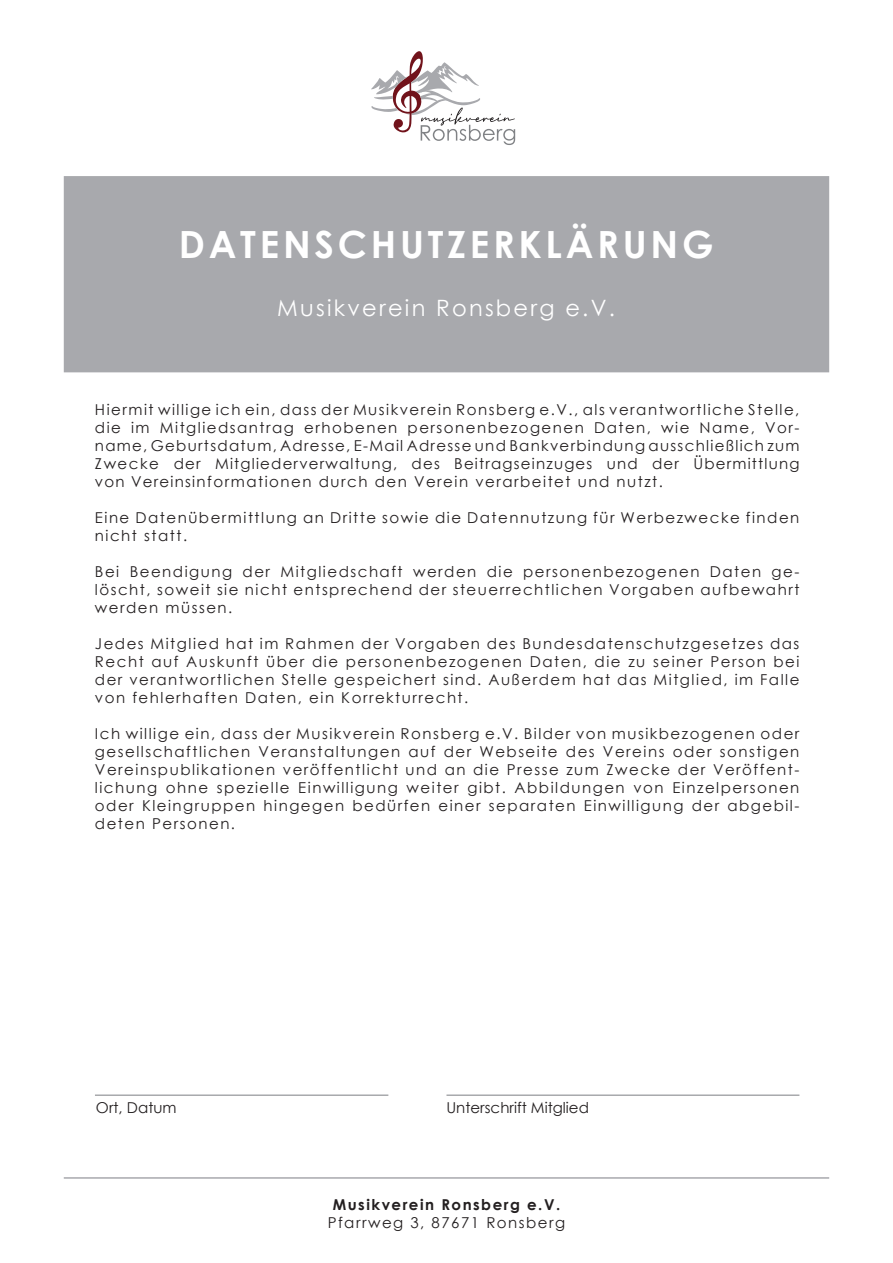
<style>
.page{position:relative;width:893px;height:1263px;background:#fff}
.page>*{position:absolute;margin:0;border:0;box-sizing:border-box;transform-origin:0 0}
.t1{font:700 37.5px "Century Gothic";letter-spacing:.1em;color:#fff}
.t2{font:22.5px "Century Gothic";letter-spacing:.1em;color:#fff}
.t3{font:15px/18px "Century Gothic";letter-spacing:.1em;color:#231f20;text-align:justify}
.t4{font:15px "Century Gothic";color:#231f20}
.t5{font:700 15px "Century Gothic";letter-spacing:.1em;color:#231f20}
</style>
<div class="page">
<div style="left:64px;top:176px;width:765px;height:196px;background:#a8a9ad"></div>
<svg style="left:371px;top:51px;width:144px;height:94px"></svg>
<hr style="left:64px;top:1177px;width:765px;height:2px;background:#a8a9ad">
<hr style="left:95px;top:1094px;width:293px;height:2px;background:#a8a9ad">
<hr style="left:446px;top:1094px;width:353px;height:2px;background:#a8a9ad">
<h1 class="t1" style="left:179px;top:216px;width:536px">DATENSCHUTZERKLÄRUNG</h1>
<h2 class="t2" style="left:277px;top:292px;width:339px">Musikverein Ronsberg e.V.</h2>
<p class="t3" style="left:95px;top:401px;width:706px">Hiermit willige ich ein, dass der Musikverein Ronsberg e.V., als verantwortliche Stelle, die im Mitgliedsantrag erhobenen personenbezogenen Daten, wie Name, Vor&shy;name, Geburtsdatum, Adresse, E-Mail Adresse und Bankverbindung ausschließlich zum Zwecke der Mitgliederverwaltung, des Beitragseinzuges und der Übermittlung von Vereinsinformationen durch den Verein verarbeitet und nutzt.</p>
<p class="t3" style="left:95px;top:509px;width:706px">Eine Datenübermittlung an Dritte sowie die Datennutzung für Werbezwecke finden nicht statt.</p>
<p class="t3" style="left:95px;top:563px;width:706px">Bei Beendigung der Mitgliedschaft werden die personenbezogenen Daten ge&shy;löscht, soweit sie nicht entsprechend der steuerrechtlichen Vorgaben aufbewahrt werden müssen.</p>
<p class="t3" style="left:95px;top:635px;width:706px">Jedes Mitglied hat im Rahmen der Vorgaben des Bundesdatenschutzgesetzes das Recht auf Auskunft über die personenbezogenen Daten, die zu seiner Person bei der verantwortlichen Stelle gespeichert sind. Außerdem hat das Mitglied, im Falle von fehlerhaften Daten, ein Korrekturrecht.</p>
<p class="t3" style="left:95px;top:725px;width:706px">Ich willige ein, dass der Musikverein Ronsberg e.V. Bilder von musikbezogenen oder gesellschaftlichen Veranstaltungen auf der Webseite des Vereins oder sonstigen Vereinspublikationen veröffentlicht und an die Presse zum Zwecke der Veröffent&shy;lichung ohne spezielle Einwilligung weiter gibt. Abbildungen von Einzelpersonen oder Kleingruppen hingegen bedürfen einer separaten Einwilligung der abgebil&shy;deten Personen.</p>
<p class="t4" style="left:96px;top:1097px;width:82px">Ort, Datum</p>
<p class="t4" style="left:446px;top:1097px;width:144px">Unterschrift Mitglied</p>
<p class="t5" style="left:333px;top:1193px;width:229px">Musikverein Ronsberg e.V.</p>
<p class="t3" style="left:328px;top:1214px;width:239px">Pfarrweg 3, 87671 Ronsberg</p>
</div>
